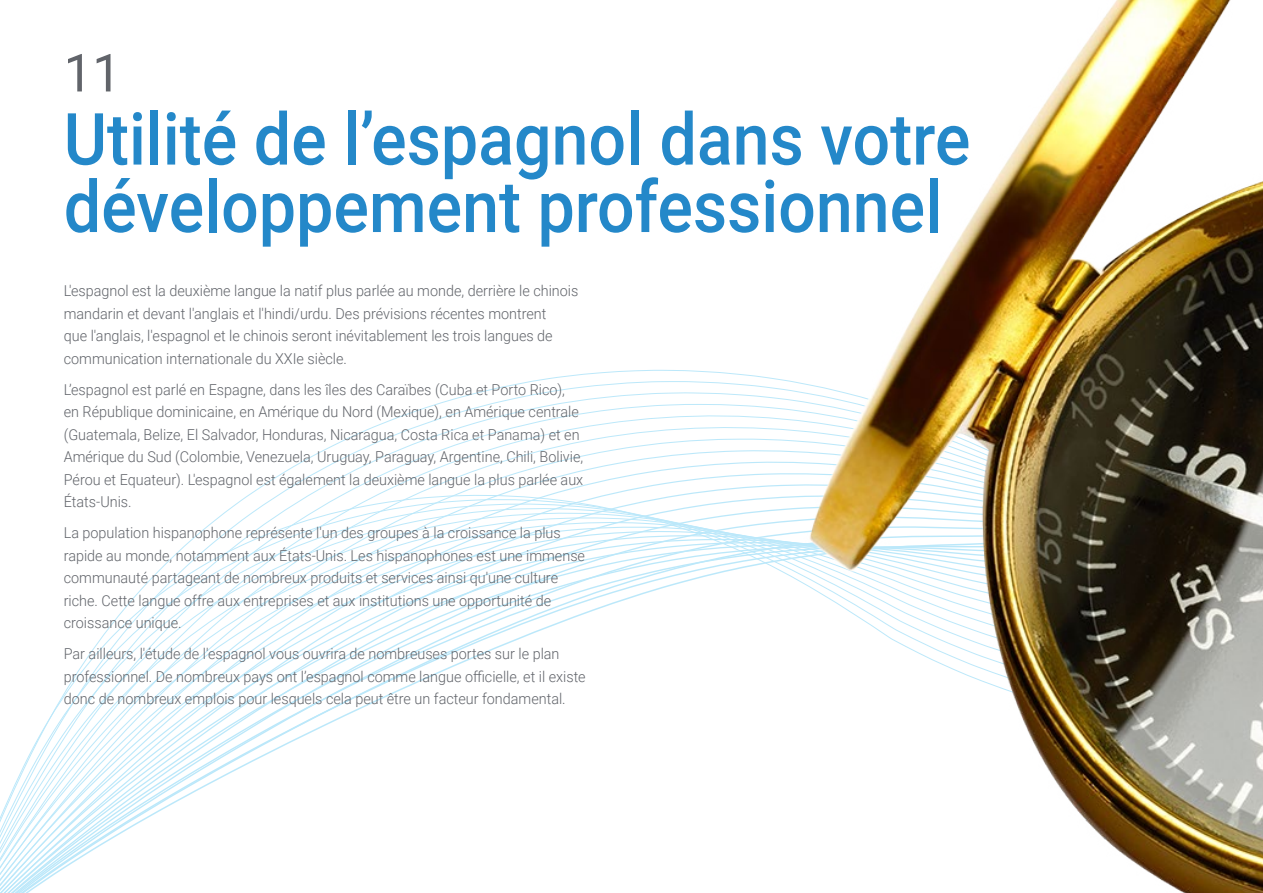
<style>
.page{position:relative;width:1263px;height:893px;background:#fff}
.page>*{position:absolute;margin:0;border:0;box-sizing:border-box;transform-origin:0 0}
.t1{font:500 72px/67.5px "Roboto";color:#2488c9;scale:.92 1}
.t2{font:52.5px "Roboto";color:#61646a}
.t3{font:300 15px/22.5px "Roboto";color:#61646a;scale:.96 1}
</style>
<div class="page">
<svg style="left:0;top:369px;width:776px;height:524px"></svg>
<img style="left:776px;top:0;width:487px;height:893px">
<h2 class="t2" style="left:64px;top:36px;width:59px">11</h2>
<h1 class="t1" style="left:64px;top:103px;width:987px">Utilité de l’espagnol dans votre développement professionnel</h1>
<p class="t3" style="left:64px;top:279px;width:537px">L'espagnol est la deuxième langue la natif plus parlée au monde, derrière le chinois mandarin et devant l'anglais et l'hindi/urdu. Des prévisions récentes montrent<br>que l'anglais, l'espagnol et le chinois seront inévitablement les trois langues de communication internationale du XXIe siècle.</p>
<p class="t3" style="left:64px;top:378px;width:543px">L’espagnol est parlé en Espagne, dans les îles des Caraïbes (Cuba et Porto Rico), en République dominicaine, en Amérique du Nord (Mexique), en Amérique centrale (Guatemala, Belize, El Salvador, Honduras, Nicaragua, Costa Rica et Panama) et en Amérique du Sud (Colombie, Venezuela, Uruguay, Paraguay, Argentine, Chili, Bolivie, Pérou et Equateur). L'espagnol est également la deuxième langue la plus parlée aux États-Unis.</p>
<p class="t3" style="left:64px;top:521px;width:544px">La population hispanophone représente l'un des groupes à la croissance la plus rapide au monde, notamment aux États-Unis. Les hispanophones est une immense communauté partageant de nombreux produits et services ainsi qu'une culture riche. Cette langue offre aux entreprises et aux institutions une opportunité de croissance unique.</p>
<p class="t3" style="left:64px;top:642px;width:545px">Par ailleurs, l'étude de l'espagnol vous ouvrira de nombreuses portes sur le plan professionnel. De nombreux pays ont l’espagnol comme langue officielle, et il existe donc de nombreux emplois pour lesquels cela peut être un facteur fondamental.</p>
</div>
